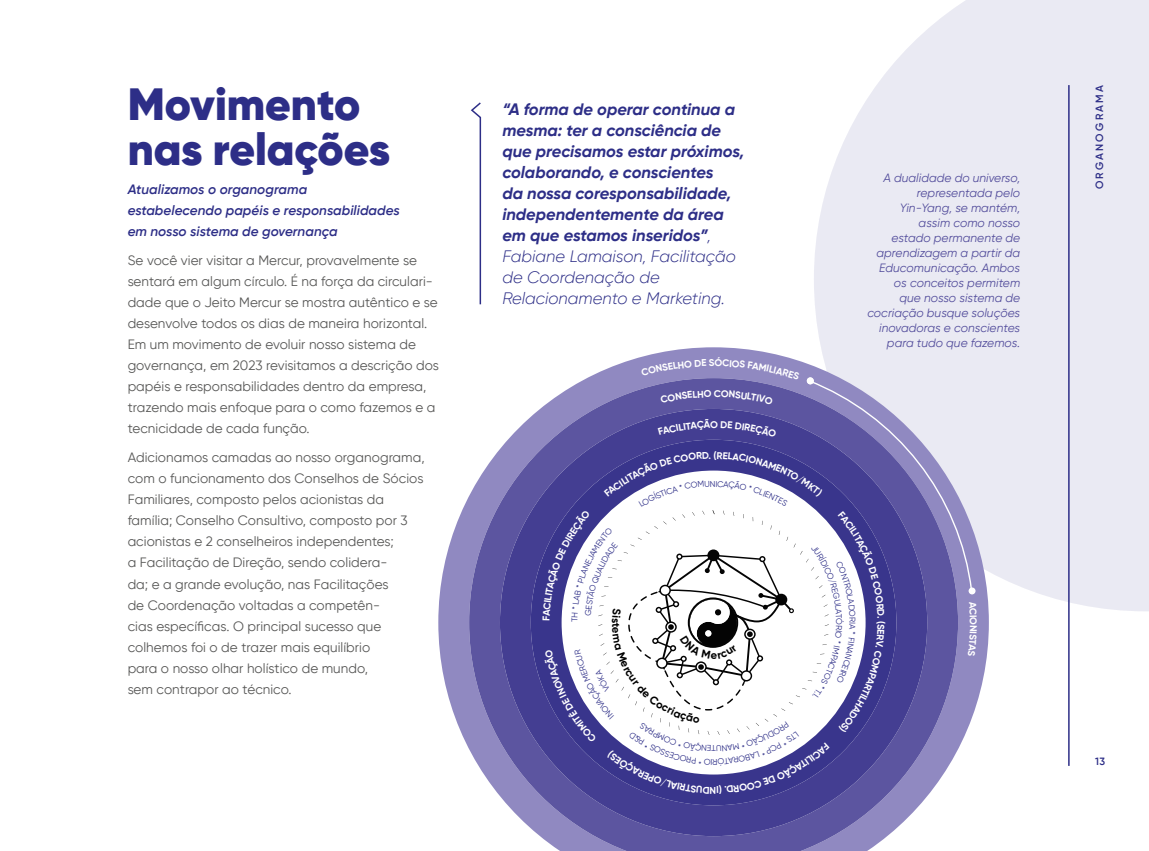
<style>
.page{position:relative;width:1149px;height:851px;background:#fff}
.page>*{position:absolute;margin:0;border:0;box-sizing:border-box;transform-origin:0 0}
.t1{font:900 45px/45px "Gilroy";color:#2d2e87}
.t2{font:italic 700 16.5px/21px "Gilroy";color:#2d2e87}
.t3{font:13.5px/21px "Gilroy";letter-spacing:.005em;color:#575756}
.t4{font:italic 600 13.5px/21px "Gilroy";letter-spacing:.005em;color:#2d2e87}
.t5{font:italic 12px/15px "Gilroy";letter-spacing:.005em;color:#524c9b;text-align:right}
.t6{font:600 10.5px "Gilroy";letter-spacing:.21em;color:#2d2e87}
.t7{font:700 9.75px "Gilroy";color:#fff}
.s1{font-weight:300}
</style>
<div class="page">
<svg style="left:814px;top:0;width:334px;height:611px;background:#ebebf3"></svg>
<hr style="left:1067px;top:85px;width:2px;height:680px;background:#2d2e87">
<svg style="left:438px;top:347px;width:550px;height:402px"></svg>
<svg style="left:469px;top:378px;width:460px;height:472px"></svg>
<svg style="left:500px;top:409px;width:426px;height:427px;background:#6660a6"></svg>
<svg style="left:471px;top:102px;width:11px;height:203px"></svg>
<svg style="left:542px;top:357px;width:434px;height:437px"></svg>
<h1 class="t1" style="left:128px;top:81px;width:264px">Movimento nas relações</h1>
<p class="t4" style="left:128px;top:179px;width:274px">Atualizamos o organograma estabelecendo papéis e responsabilidades em nosso sistema de governança</p>
<p class="t3" style="left:128px;top:249px;width:313px">Se você vier visitar a Mercur, provavelmente se sentará em algum círculo. É na força da circulari&shy;dade que o Jeito Mercur se mostra autêntico e se desenvolve todos os dias de maneira horizontal.<br>Em um movimento de evoluir nosso sistema de governança, em 2023 revisitamos a descrição dos papéis e responsabilidades dentro da empresa, trazendo mais enfoque para o como fazemos e a tecnicidade de cada função.</p>
<p class="t3" style="left:128px;top:447px;width:298px">Adicionamos camadas ao nosso organograma, com o funcionamento dos Conselhos de Sócios Familiares, composto pelos acionistas da família; Conselho Consultivo, composto por 3 acionistas e 2 conselheiros independentes;<br>a Facilitação de Direção, sendo colidera-<br>da; e a grande evolução, nas Facilitações<br>de Coordenação voltadas a competên-<br>cias específicas. O principal sucesso que colhemos foi o de trazer mais equilíbrio<br>para o nosso olhar holístico de mundo,<br>sem contrapor ao técnico.</p>
<p class="t2" style="left:502px;top:99px;width:243px">“A forma de operar continua a mesma: ter a consciência de que precisamos estar próximos, colaborando, e conscientes<br>da nossa coresponsabilidade, independentemente da área em que estamos inseridos”<span class="s1">,<br>Fabiane Lamaison, Facilitação de Coordenação de<br>Relacionamento e Marketing.</span></p>
<p class="t7" style="left:716px;top:795px;width:8px;rotate:-180deg">N</p>
<p class="t5" style="left:867px;top:170px;width:154px">A dualidade do universo, representada pelo<br>Yin-Yang, se mantém, assim como nosso<br>estado permanente de aprendizagem a partir da<br>Educomunicação. Ambos os conceitos permitem<br>que nosso sistema de cocriação busque soluções inovadoras e conscientes para tudo que fazemos.</p>
<p class="t6" style="left:1092px;top:189px;width:106px;rotate:-90deg">ORGANOGRAMA</p>
<p class="t6" style="left:1094px;top:754px;width:12px">13</p>
</div>
